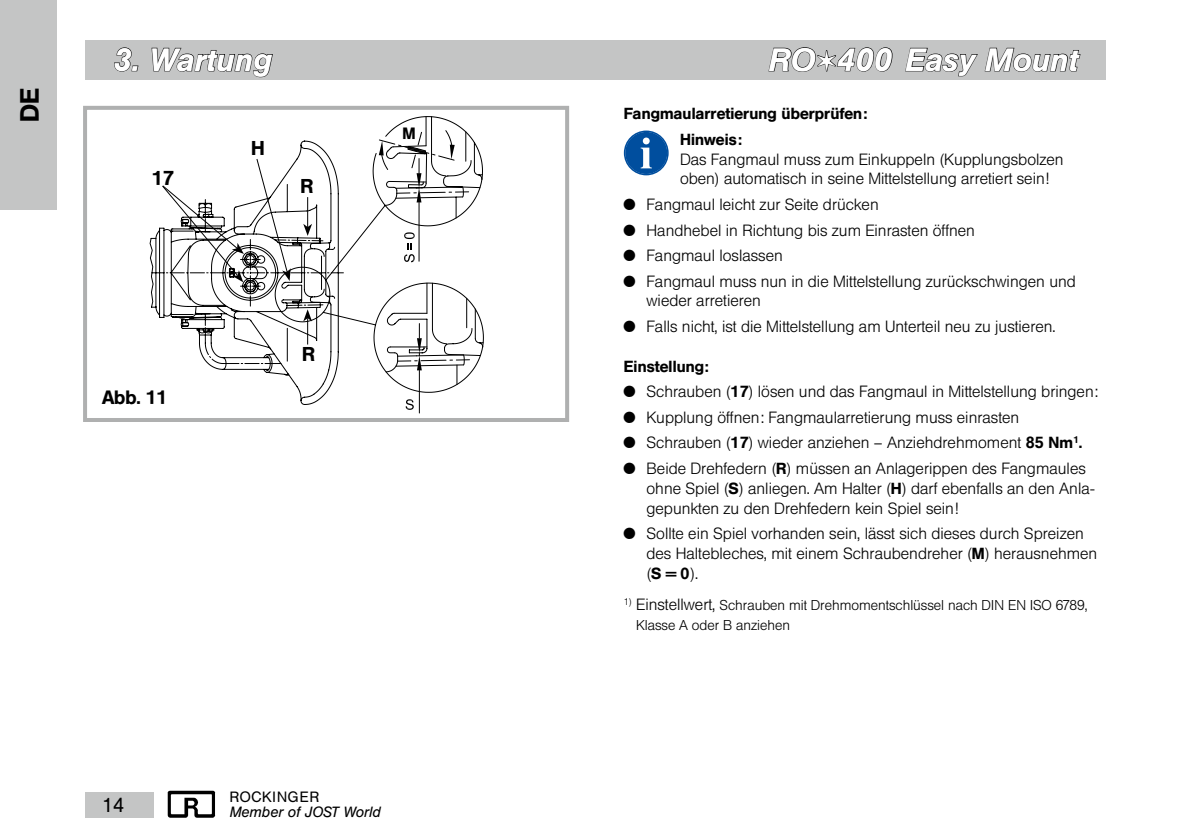
<style>
.page{position:relative;width:1191px;height:840px;background:#fff}
.page>*{position:absolute;margin:0;border:0;box-sizing:border-box;transform-origin:0 0}
.t1{font:italic 500 32px "HE10";letter-spacing:.025em;color:#fff}
.t2{font:500 26.4px "HE10";color:#000}
.t3{font:500 20px "HE10";color:#000}
.t4{font:20px "HE10";color:#000}
.t5{font:500 19.2px "HE10";color:#000}
.t6{font:500 16.4px "HE10";color:#000}
.t7{font:300 16px/25.6px "HE10";letter-spacing:.015em;color:#000}
.t8{font:500 16px/25.6px "HE10";letter-spacing:.015em;color:#000}
.t9{font:italic 14.8px "HE10";letter-spacing:.015em;color:#000}
.t10{font:14.8px "HE10";letter-spacing:.05em;color:#000}
.t11{font:300 14px/19.8px "HE10";letter-spacing:.015em;color:#000}
.s1{font-family:"ZA15 No 100";font-weight:400;font-style:normal;font-size:24px}
.s2{font-family:"AK11 Figures Mathematic";font-weight:400}
.s3{font-weight:500}
.s4{font-size:16px}
</style>
<div class="page">
<svg style="left:149px;top:201px;width:271px;height:212px"></svg>
<svg style="left:405px;top:399px;width:9px;height:10px"></svg>
<svg style="left:274px;top:116px;width:210px;height:277px"></svg>
<div style="left:83px;top:106px;width:486px;height:316px;border:4px solid #afb0b0"></div>
<div style="left:85px;top:791px;width:68px;height:25px;background:#c4c5c5"></div>
<img style="left:167px;top:790px;width:49px;height:27px">
<hr style="left:307px;top:197px;width:1px;height:30px;background:#000">
<svg style="left:303px;top:224px;width:9px;height:12px"></svg>
<svg style="left:303px;top:309px;width:9px;height:35px"></svg>
<svg style="left:256px;top:158px;width:35px;height:123px"></svg>
<svg style="left:162px;top:185px;width:82px;height:97px"></svg>
<div style="left:0;top:0;width:57px;height:210px;background:#c4c5c5"></div>
<svg style="left:624px;top:130px;width:44px;height:45px"></svg>
<div style="left:85px;top:40px;width:1021px;height:39px;background:#c4c5c5"></div>
<svg style="left:114px;top:47px;width:25px;height:25px"></svg>
<svg style="left:151px;top:47px;width:122px;height:33px"></svg>
<svg style="left:768px;top:47px;width:125px;height:33px"></svg>
<svg style="left:904px;top:47px;width:74px;height:33px"></svg>
<svg style="left:984px;top:47px;width:97px;height:33px"></svg>
<h2 class="t2" style="left:14px;top:122px;width:35px;rotate:-90deg">DE</h2>
<h1 class="t1" style="left:113px;top:41px;width:159px">3. Wartung</h1>
<h1 class="t1" style="left:768px;top:41px;width:311px">RO<span class="s1">i</span>400 Easy Mount</h1>
<p class="t3" style="left:152px;top:165px;width:24px">17</p>
<p class="t5" style="left:102px;top:385px;width:67px">Abb. 11</p>
<p class="t3" style="left:251px;top:136px;width:15px">H</p>
<p class="t3" style="left:300px;top:174px;width:15px">R</p>
<p class="t3" style="left:302px;top:342px;width:15px">R</p>
<p class="t6" style="left:402px;top:123px;width:15px">M</p>
<p class="t8" style="left:680px;top:100px;width:189px;text-indent:-56px">Fangmaularretierung überprüfen:<br>Hinweis:</p>
<p class="t7" style="left:680px;top:149px;width:385px;line-height:19.8px">Das Fangmaul muss zum Einkuppeln (Kupplungsbolzen oben) automatisch in seine Mittelstellung arretiert sein!</p>
<p class="t7" style="left:624px;top:191px;width:453px"><span class="s2">X</span> Fangmaul leicht zur Seite drücken<br><span class="s2">X</span> Handhebel in Richtung bis zum Einrasten öffnen<br><span class="s2">X</span> Fangmaul loslassen<br><span class="s2">X</span> Fangmaul muss nun in die Mittelstellung zurückschwingen und</p>
<p class="t7" style="left:624px;top:288px;width:433px;text-indent:23px">wieder arretieren<br><span class="s2">X</span> Falls nicht, ist die Mittelstellung am Unterteil neu zu justieren.</p>
<p class="t7" style="left:624px;top:353px;width:476px"><span class="s3">Einstellung:<br></span><span class="s2">X</span> Schrauben (<span class="s3">17</span>) lösen und das Fangmaul in Mittelstellung bringen:<br><span class="s2">X</span> Kupplung öffnen: Fangmaularretierung muss einrasten<br><span class="s2">X</span> Schrauben (<span class="s3">17</span>) wieder anziehen – Anziehdrehmoment <span class="s3">85 Nm</span><sup>1</sup><span class="s3">.<br></span><span class="s2">X</span> Beide Drehfedern (<span class="s3">R</span>) müssen an Anlagerippen des Fangmaules</p>
<p class="t7" style="left:646px;top:478px;width:450px;line-height:19.8px">ohne Spiel (<span class="s3">S</span>) anliegen. Am Halter (<span class="s3">H</span>) darf ebenfalls an den Anla&shy;gepunkten zu den Drehfedern kein Spiel sein!</p>
<p class="t7" style="left:646px;top:523px;width:452px;line-height:19.8px;text-indent:-23px"><span class="s2">X</span> Sollte ein Spiel vorhanden sein, lässt sich dieses durch Spreizen des Haltebleches, mit einem Schraubendreher (<span class="s3">M</span>) herausnehmen (<span class="s3">S = 0</span>).</p>
<p class="t11" style="left:636px;top:595px;width:452px;text-indent:-12px"><sup>1)</sup> <span class="s4">Einstellwert,</span> Schrauben mit Drehmomentschlüssel nach DIN EN ISO 6789,<br>Klasse A oder B anziehen</p>
<p class="t4" style="left:102px;top:792px;width:24px">14</p>
<p class="t10" style="left:230px;top:788px;width:91px">ROCKINGER</p>
<p class="t9" style="left:230px;top:803px;width:153px">Member of JOST World</p>
</div>
